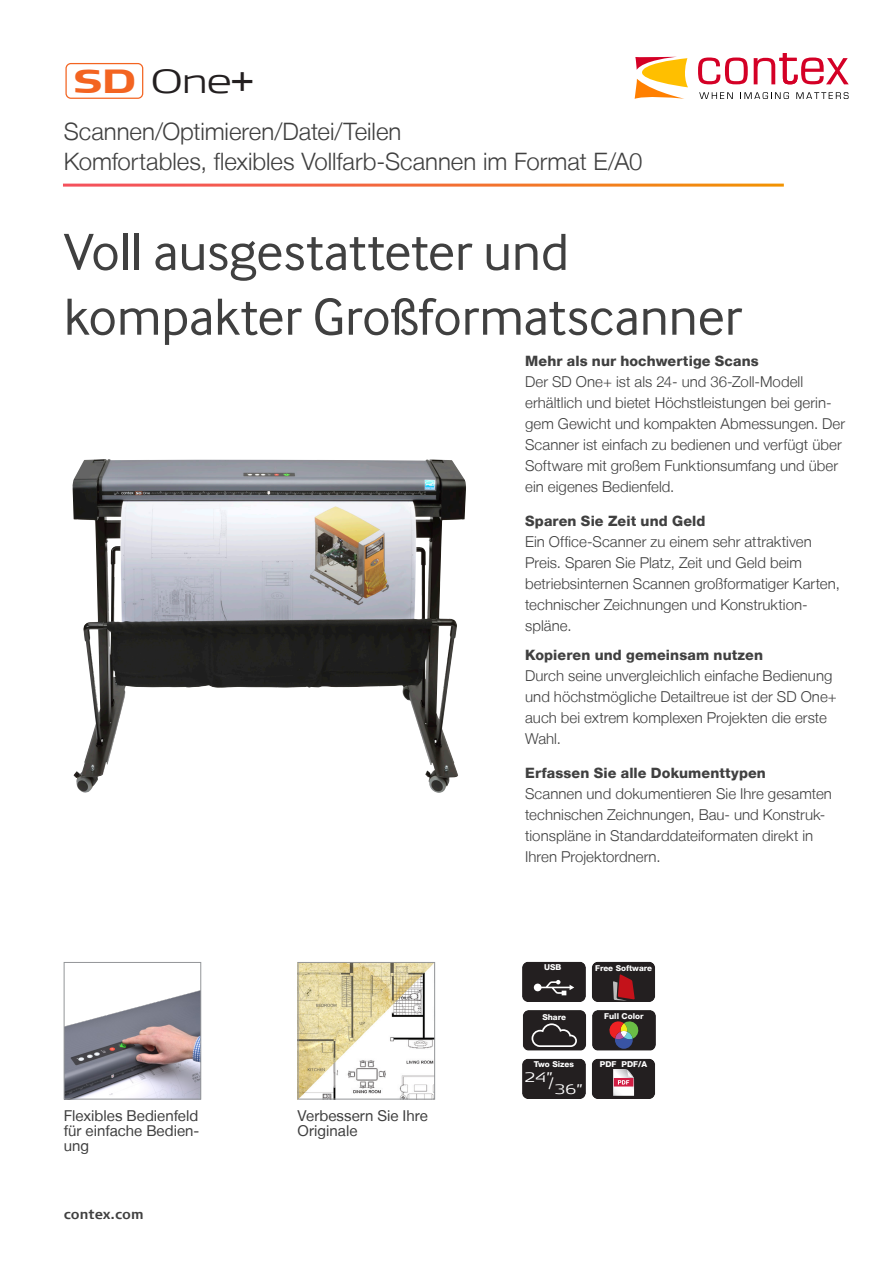
<style>
.page{position:relative;width:893px;height:1263px;background:#fff}
.page>*{position:absolute;margin:0;border:0;box-sizing:border-box;transform-origin:0 0}
.OS{font:54px "Inter Face";letter-spacing:-.005em;color:#404040}
.t1{font:300 33.3px "Signa Ext Column";color:#231f20}
.Trompet{font:300 24px "Helvetica Neue LT";color:#404040}
.Brødtekst{font:300 15px/21px "Helvetica Neue LT";letter-spacing:.005em;color:#404040}
.Brødtekst-2{font:15px/15px "Helvetica Neue LT";color:#404040;text-align:justify}
.Brødtekst-3{font:800 14.25px "Helvetica Neue LT";letter-spacing:.01em;color:#404040}
.Body_frontpage{font:700 13.5px "Signa Column";letter-spacing:.01em;color:#404040}
.t2{font:300 13.5px "Signa Ext Column";color:#fff}
.t3{font:800 8.1px "Helvetica Neue LT";color:#fff}
.s1{font-family:"Signa Ext Column Caps";font-weight:700;color:#f36421}
</style>
<div class="page">
<img style="left:73px;top:459px;width:358px;height:334px">
<svg style="left:698px;top:58px;width:50px;height:26px"></svg>
<svg style="left:754px;top:54px;width:95px;height:30px"></svg>
<svg style="left:635px;top:57px;width:53px;height:42px"></svg>
<svg style="left:699px;top:92px;width:34px;height:7px"></svg>
<svg style="left:740px;top:92px;width:49px;height:7px"></svg>
<svg style="left:796px;top:92px;width:53px;height:7px"></svg>
<div style="left:65px;top:63px;width:78px;height:36px;border:1px solid #f36421;border-radius:5px"></div>
<img style="left:66px;top:990px;width:133px;height:107px">
<div style="left:64px;top:962px;width:137px;height:137px;border:1px solid #939598"></div>
<img style="left:300px;top:964px;width:133px;height:133px">
<div style="left:298px;top:962px;width:137px;height:137px;border:1px solid #939598"></div>
<img style="left:625px;top:1090px;width:30px;height:9px">
<svg style="left:625px;top:1090px;width:9px;height:6px"></svg>
<img style="left:625px;top:1042px;width:31px;height:48px">
<svg style="left:625px;top:1042px;width:15px;height:7px"></svg>
<img style="left:522px;top:1042px;width:103px;height:57px">
<img style="left:522px;top:961px;width:30px;height:81px">
<svg style="left:534px;top:980px;width:18px;height:15px"></svg>
<img style="left:552px;top:961px;width:104px;height:81px">
<svg style="left:613px;top:974px;width:22px;height:26px"></svg>
<p class="t1" style="left:73px;top:61px;width:181px"><span class="s1">SD</span> One+</p>
<p class="Trompet" style="left:64px;top:117px;width:339px">Scannen/Optimieren/Datei/Teilen</p>
<p class="Trompet" style="left:64px;top:147px;width:580px">Komfortables, flexibles Vollfarb-Scannen im Format E/A0</p>
<p class="OS" style="left:64px;top:221px;width:507px">Voll ausgestatteter und</p>
<p class="OS" style="left:64px;top:286px;width:680px">kompakter Großformatscanner</p>
<p class="Brødtekst-3" style="left:525px;top:353px;width:235px">Mehr als nur hochwertige Scans</p>
<p class="Brødtekst" style="left:525px;top:371px;width:322px">Der SD One+ ist als 24- und 36-Zoll-Modell erhältlich und bietet Höchstleistungen bei gerin&shy;gem Gewicht und kompakten Abmessungen. Der Scanner ist einfach zu bedienen und verfügt über Software mit großem Funktionsumfang und über ein eigenes Bedienfeld.</p>
<p class="Brødtekst-3" style="left:525px;top:512px;width:182px">Sparen Sie Zeit und Geld</p>
<p class="Brødtekst" style="left:525px;top:531px;width:316px">Ein Office-Scanner zu einem sehr attraktiven Preis. Sparen Sie Platz, Zeit und Geld beim betriebsinternen Scannen großformatiger Karten, technischer Zeichnungen und Konstruktion&shy;spläne.</p>
<p class="Brødtekst-3" style="left:525px;top:647px;width:239px">Kopieren und gemeinsam nutzen</p>
<p class="Brødtekst" style="left:525px;top:665px;width:313px">Durch seine unvergleichlich einfache Bedienung und höchstmögliche Detailtreue ist der SD One+ auch bei extrem komplexen Projekten die erste Wahl.</p>
<p class="Brødtekst-3" style="left:525px;top:764px;width:242px">Erfassen Sie alle Dokumenttypen</p>
<p class="Brødtekst" style="left:525px;top:783px;width:308px">Scannen und dokumentieren Sie Ihre gesamten technischen Zeichnungen, Bau- und Konstruk&shy;tionspläne in Standarddateiformaten direkt in Ihren Projektordnern.</p>
<p class="t3" style="left:544px;top:963px;width:19px">USB</p>
<p class="t3" style="left:595px;top:963px;width:59px">Free Software</p>
<p class="t3" style="left:542px;top:1012px;width:25px">Share</p>
<p class="t3" style="left:604px;top:1011px;width:41px">Full Color</p>
<p class="Brødtekst-2" style="left:64px;top:1108px;width:137px">Flexibles Bedienfeld für einfache Bedien&shy;ung</p>
<p class="Brødtekst-2" style="left:298px;top:1108px;width:132px">Verbessern Sie Ihre<br>Originale</p>
<p class="Body_frontpage" style="left:64px;top:1207px;width:82px">contex.com</p>
<p class="t3" style="left:534px;top:1060px;width:42px">Two Sizes</p>
<p class="t2" style="left:555px;top:1081px;width:30px">36”</p>
<p class="t2" style="left:525px;top:1070px;width:31px">24”/</p>
<p class="t3" style="left:600px;top:1060px;width:49px">PDF PDF/A</p>
</div>
